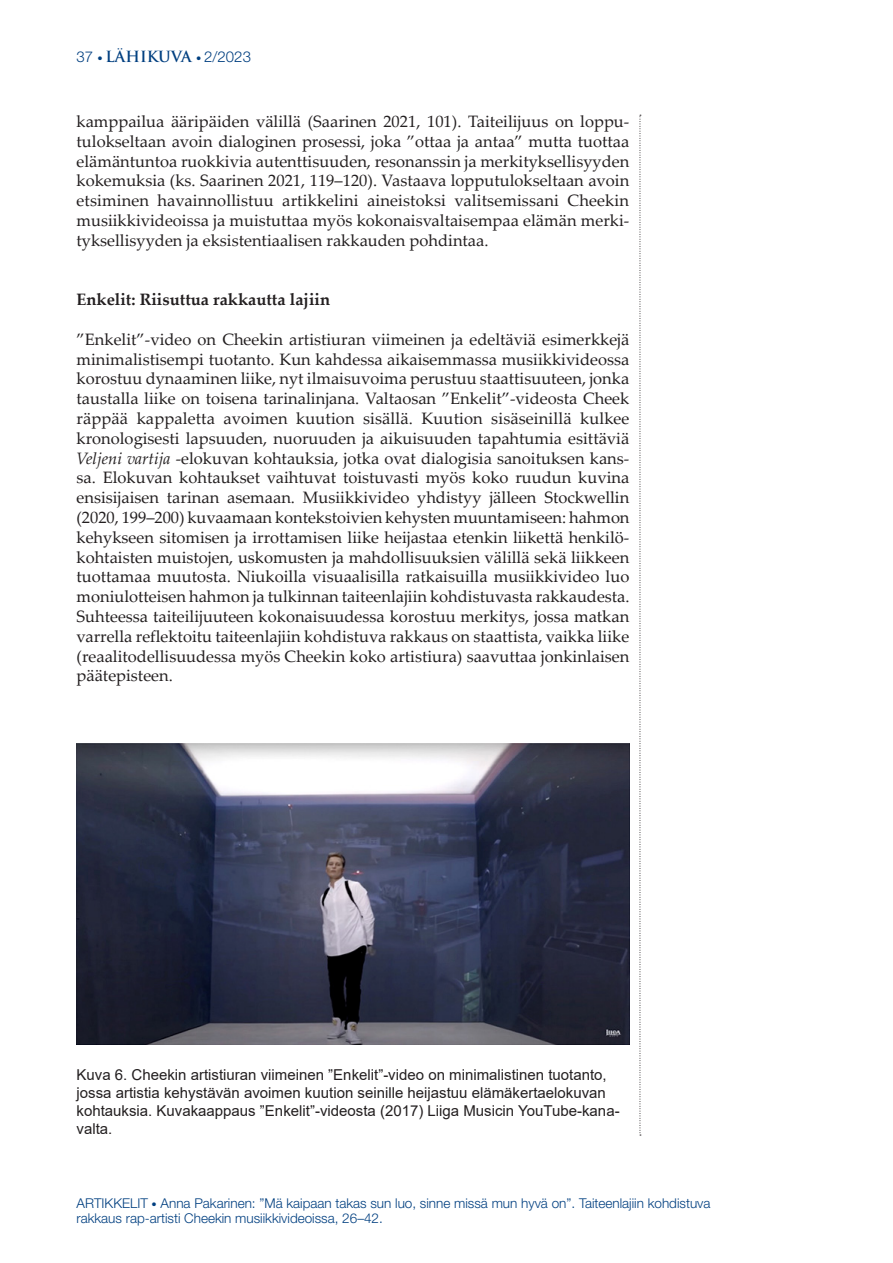
<style>
.page{position:relative;width:893px;height:1263px;background:#fff}
.page>*{position:absolute;margin:0;border:0;box-sizing:border-box;transform-origin:0 0}
.Artikkelit_leipis_1{font:16.5px/19.8px "Palatino Linotype";color:#231f20;text-align:justify}
.Artikkelit_leipis{font:16.5px/19.8px "Palatino Linotype";color:#231f20;text-align:justify}
.Artikkeli_väliotsikk{font:700 16.5px "Palatino Linotype";color:#231f20}
.Kuvateksti{font:15px/18px "Arial";color:#231f20}
.t1{font:300 15px "Helvetica Neue";color:#003f80}
.t2{font:300 13.5px/15px "Helvetica Neue";color:#003f80}
.s1{font-size:10.5px}
.s2{font-family:"Trajan Pro";font-weight:700}
.s3{font-style:italic}
</style>
<div class="page">
<svg style="left:640px;top:115px;width:1px;height:1021px"></svg>
<img style="left:77px;top:743px;width:552px;height:302px">
<p class="t1" style="left:77px;top:47px;width:176px">37 <span class="s1">•</span> <span class="s2">LÄHIKUVA</span> <span class="s1">•</span> 2/2023</p>
<p class="Artikkelit_leipis" style="left:77px;top:111px;width:554px">kamppailua ääripäiden välillä (Saarinen 2021, 101). Taiteilijuus on loppu&shy;tulokseltaan avoin dialoginen prosessi, joka ”ottaa ja antaa” mutta tuottaa elämäntuntoa ruokkivia autenttisuuden, resonanssin ja merkityksellisyyden kokemuksia (ks. Saarinen 2021, 119–120). Vastaava lopputulokseltaan avoin etsiminen havainnollistuu artikkelini aineistoksi valitsemissani Cheekin musiikkivideoissa ja muistuttaa myös kokonaisvaltaisempaa elämän merki&shy;tyksellisyyden ja eksistentiaalisen rakkauden pohdintaa.</p>
<p class="Artikkeli_väliotsikk" style="left:77px;top:288px;width:255px">Enkelit: Riisuttua rakkautta lajiin</p>
<p class="Artikkelit_leipis_1" style="left:77px;top:329px;width:555px">”Enkelit”-video on Cheekin artistiuran viimeinen ja edeltäviä esimerkkejä minimalistisempi tuotanto. Kun kahdessa aikaisemmassa musiikkivideossa korostuu dynaaminen liike, nyt ilmaisuvoima perustuu staattisuuteen, jonka taustalla liike on toisena tarinalinjana. Valtaosan ”Enkelit”-videosta Cheek räppää kappaletta avoimen kuution sisällä. Kuution sisäseinillä kulkee kronologisesti lapsuuden, nuoruuden ja aikuisuuden tapahtumia esittäviä <span class="s3">Veljeni vartija</span> -elokuvan kohtauksia, jotka ovat dialogisia sanoituksen kans&shy;sa. Elokuvan kohtaukset vaihtuvat toistuvasti myös koko ruudun kuvina ensisijaisen tarinan asemaan. Musiikkivideo yhdistyy jälleen Stockwellin (2020, 199–200) kuvaamaan kontekstoivien kehysten muuntamiseen: hahmon kehykseen sitomisen ja irrottamisen liike heijastaa etenkin liikettä henkilö&shy;kohtaisten muistojen, uskomusten ja mahdollisuuksien välillä sekä liikkeen tuottamaa muutosta. Niukoilla visuaalisilla ratkaisuilla musiikkivideo luo moniulotteisen hahmon ja tulkinnan taiteenlajiin kohdistuvasta rakkaudesta.<br>Suhteessa taiteilijuuteen kokonaisuudessa korostuu merkitys, jossa matkan varrella reflektoitu taiteenlajiin kohdistuva rakkaus on staattista, vaikka liike (reaalitodellisuudessa myös Cheekin koko artistiura) saavuttaa jonkinlaisen päätepisteen.</p>
<p class="Kuvateksti" style="left:77px;top:1066px;width:545px">Kuva 6. Cheekin artistiuran viimeinen ”Enkelit”-video on minimalistinen tuotanto, jossa artistia kehystävän avoimen kuution seinille heijastuu elämäkertaelokuvan kohtauksia. Kuvakaappaus ”Enkelit”-videosta (2017) Liiga Musicin YouTube-kana&shy;valta.</p>
<p class="t2" style="left:77px;top:1195px;width:635px">ARTIKKELIT <span class="s1">•</span> Anna Pakarinen: ”Mä kaipaan takas sun luo, sinne missä mun hyvä on”. Taiteenlajiin kohdistuva rakkaus rap-artisti Cheekin musiikkivideoissa, 26–42.</p>
</div>
